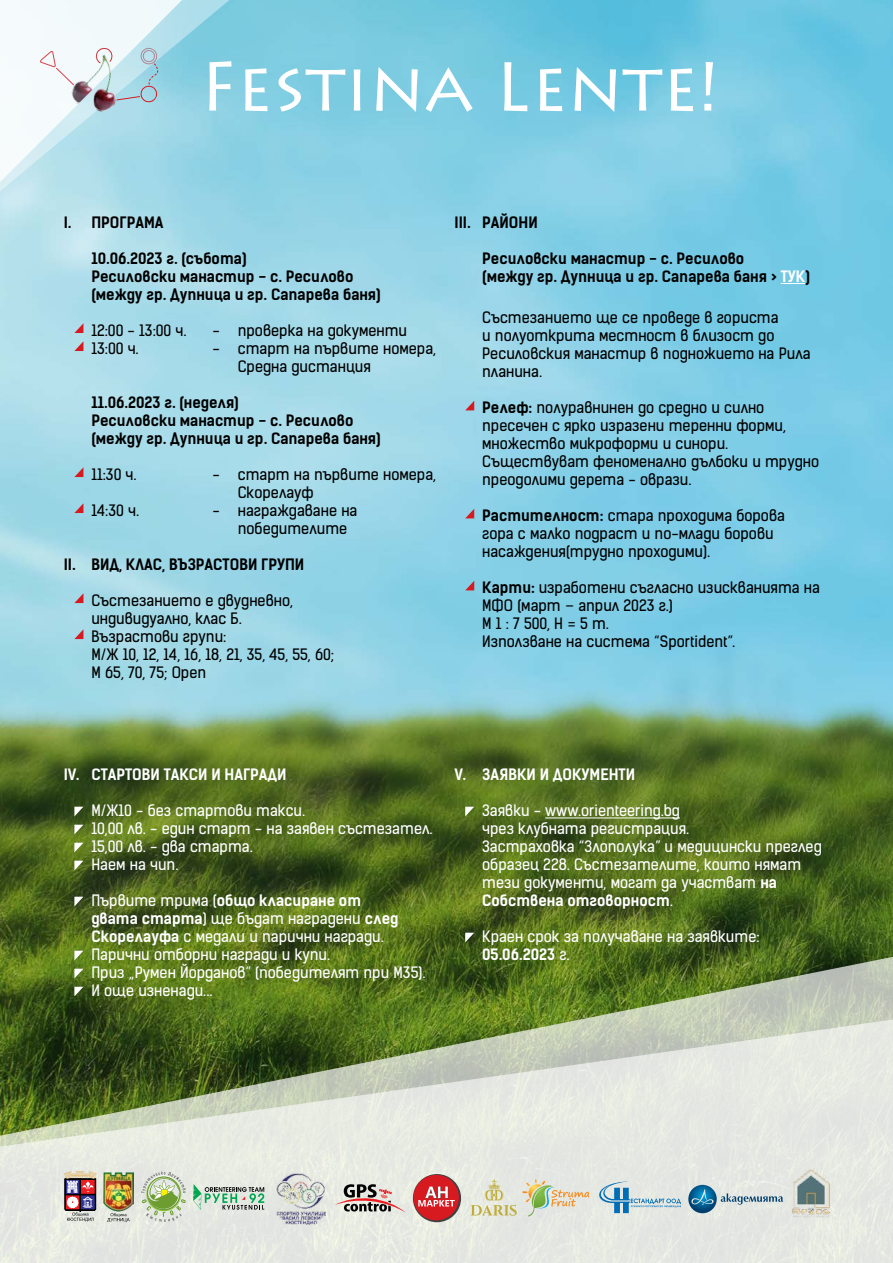
<style>
.page{position:relative;width:893px;height:1263px;background:#fff}
.page>*{position:absolute;margin:0;border:0;box-sizing:border-box;transform-origin:0 0}
.t1{font:69px "Lithos Pro";color:#fff}
.t2{font:15px/18px "Kelson Sans Regular BG";color:#000}
.t3{font:15px/18px "Kelson Sans Regular BG";color:#fff}
.t4{font:15px/18px "Kelson Sans Bold BG";color:#000}
.t5{font:15px "Kelson Sans Bold BG";color:#fff}
.s1{color:#fff}
.s2{font-family:"Kelson Sans Bold BG"}
.s3{font-family:"Kelson Sans Regular BG"}
</style>
<div class="page">
<img style="left:0;top:0;width:893px;height:957px">
<svg style="left:0;top:0;width:229px;height:191px"></svg>
<svg style="left:74px;top:323px;width:9px;height:10px"></svg>
<svg style="left:74px;top:341px;width:9px;height:10px"></svg>
<svg style="left:74px;top:467px;width:9px;height:10px"></svg>
<svg style="left:74px;top:503px;width:9px;height:10px"></svg>
<svg style="left:74px;top:593px;width:9px;height:10px"></svg>
<svg style="left:74px;top:629px;width:9px;height:10px"></svg>
<svg style="left:781px;top:283px;width:24px;height:1px"></svg>
<svg style="left:465px;top:401px;width:9px;height:9px"></svg>
<svg style="left:465px;top:509px;width:9px;height:9px"></svg>
<svg style="left:465px;top:581px;width:9px;height:9px"></svg>
<svg style="left:74px;top:807px;width:9px;height:9px"></svg>
<svg style="left:74px;top:825px;width:9px;height:9px"></svg>
<svg style="left:74px;top:843px;width:9px;height:9px"></svg>
<svg style="left:74px;top:861px;width:9px;height:9px"></svg>
<svg style="left:74px;top:897px;width:9px;height:9px"></svg>
<svg style="left:74px;top:951px;width:9px;height:6px"></svg>
<hr style="left:545px;top:817px;width:135px;height:1px;background:#fff">
<svg style="left:465px;top:807px;width:9px;height:9px"></svg>
<svg style="left:465px;top:933px;width:9px;height:9px"></svg>
<svg style="left:0;top:957px;width:893px;height:306px;background:#afba9c"></svg>
<svg style="left:64px;top:1171px;width:33px;height:50px;background:#a08089"></svg>
<svg style="left:141px;top:1171px;width:45px;height:51px;background:#c1cfab"></svg>
<svg style="left:193px;top:1184px;width:71px;height:26px;background:#a9c4b2"></svg>
<svg style="left:688px;top:1185px;width:95px;height:28px;background:#a4bec9"></svg>
<svg style="left:599px;top:1181px;width:82px;height:32px;background:#b8d0d9"></svg>
<svg style="left:471px;top:1179px;width:118px;height:37px;background:#dbdbc1"></svg>
<svg style="left:413px;top:1174px;width:48px;height:48px"></svg>
<div style="left:413px;top:1175px;width:46px;height:45px;background:#d71920;border-radius:50%"></div>
<svg style="left:418px;top:1186px;width:37px;height:20px"></svg>
<svg style="left:335px;top:1184px;width:71px;height:29px;background:#b5a6a1"></svg>
<img style="left:277px;top:1173px;width:49px;height:51px">
<img style="left:103px;top:1172px;width:31px;height:40px">
<svg style="left:107px;top:1213px;width:23px;height:9px"></svg>
<img style="left:792px;top:1168px;width:37px;height:50px">
<h1 class="t1" style="left:199px;top:47px;width:521px">Festina Lente!</h1>
<p class="t4" style="left:64px;top:213px;width:101px">I. ПРОГРАМА</p>
<p class="t4" style="left:91px;top:249px;width:291px">10.06.2023 г. (събота)<br>Ресиловски манастир - с. Ресилово (между гр. Дупница и гр. Сапарева баня)</p>
<p class="t2" style="left:91px;top:321px;width:97px">12:00 - 13:00 ч.</p>
<p class="t2" style="left:213px;top:321px;width:196px">- проверка на документи</p>
<p class="t2" style="left:91px;top:339px;width:49px">13:00 ч.</p>
<p class="t2" style="left:238px;top:339px;width:200px;text-indent:-25px">- старт на първите номера,<br>Средна дистанция</p>
<p class="t4" style="left:91px;top:393px;width:291px">11.06.2023 г. (неделя)<br>Ресиловски манастир - с. Ресилово (между гр. Дупница и гр. Сапарева баня)</p>
<p class="t2" style="left:91px;top:465px;width:47px">11:30 ч.</p>
<p class="t2" style="left:238px;top:465px;width:200px;text-indent:-25px">- старт на първите номера,<br>Скорелауф</p>
<p class="t2" style="left:91px;top:501px;width:49px">14:30 ч.</p>
<p class="t2" style="left:238px;top:501px;width:121px;text-indent:-25px">- награждаване на победителитe</p>
<p class="t4" style="left:64px;top:555px;width:242px">II. ВИД, КЛАС, ВЪЗРАСТОВИ ГРУПИ</p>
<p class="t2" style="left:91px;top:591px;width:244px">Състезанието е двудневно, индивидуално, клас Б.<br>Възрастови групи:<br>М/Ж 10, 12, 14, 16, 18, 21, 35, 45, 55, 60;<br>М 65, 70, 75; Open</p>
<p class="t4" style="left:455px;top:213px;width:85px">III. РАЙОНИ</p>
<p class="t4" style="left:482px;top:249px;width:329px">Ресиловски манастир - с. Ресилово<br>(между гр. Дупница и гр. Сапарева баня &gt; <span class="s1">ТУК</span>)</p>
<p class="t2" style="left:482px;top:309px;width:330px">Състезанието ще се проведе в гориста<br>и полуоткрита местност в близост до<br>Ресиловския манастир в подножието на Рила планина.</p>
<p class="t2" style="left:482px;top:399px;width:338px"><span class="s2">Релеф:</span> полуравнинен до средно и силно пресечен с ярко изразени теренни форми, множество микроформи и синори.<br>Съществуват феноменално дълбоки и трудно преодолими дерета - оврази.</p>
<p class="t2" style="left:482px;top:507px;width:304px"><span class="s2">Растителност:</span> стара проходима борова гора с малко подраст и по-млади борови насаждения(трудно проходими).</p>
<p class="t2" style="left:482px;top:579px;width:339px"><span class="s2">Карти:</span> изработени съгласно изискванията на<br>МФО (март – април 2023 г.)<br>М 1 : 7 500, H = 5 m.<br>Използване на система “Sportident”.</p>
<p class="t5" style="left:64px;top:766px;width:224px">IV. СТАРТОВИ ТАКСИ И НАГРАДИ</p>
<p class="t3" style="left:91px;top:802px;width:343px">М/Ж10 - без стартови такси.<br>10,00 лв. - един старт - на заявен състезател.<br>15,00 лв. - два старта.<br>Наем на чип.</p>
<p class="t5" style="left:91px;top:892px;width:271px"><span class="s3">Първите трима (</span>общо класиране от</p>
<p class="t3" style="left:91px;top:910px;width:336px"><span class="s2">двата старта</span>) ще бъдат наградени <span class="s2">след Скорелауфa</span> с медали и парични награди.<br>Парични отборни награди и купи.<br>Приз „Румен Йорданов” (победителят при М35).<br>И още изненади...</p>
<p class="t5" style="left:455px;top:766px;width:182px">V. ЗАЯВКИ И ДОКУМЕНТИ</p>
<p class="t3" style="left:482px;top:802px;width:341px">Заявки - www.orienteering.bg<br>чрез клубната регистрация.<br>Застраховка “Злополука” и медицински преглед образец 228. Състезателите, които нямат тези документи, могат да участват <span class="s2">на</span></p>
<p class="t5" style="left:482px;top:892px;width:192px">Собствена отговорност<span class="s3">.</span></p>
<p class="t3" style="left:482px;top:928px;width:279px">Краен срок за получаване на заявките:</p>
<p class="t5" style="left:482px;top:946px;width:89px">05.06.2023 <span class="s3">г.</span></p>
</div>
